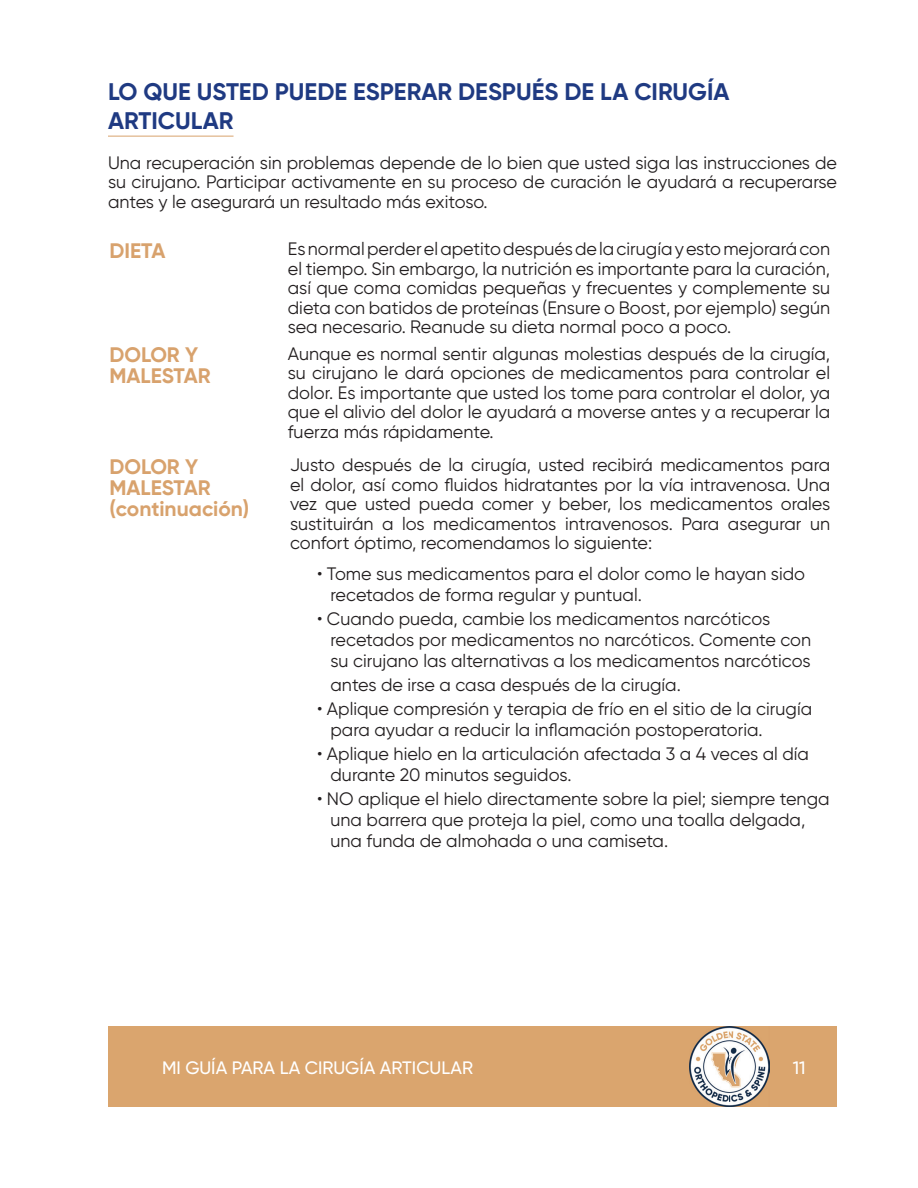
<style>
.page{position:relative;width:918px;height:1188px;background:#fff}
.page>*{position:absolute;margin:0;border:0;box-sizing:border-box;transform-origin:0 0}
.t1{font:700 24px/28.8px "Gilroy";color:#1f3a82}
.t2{font:700 21px/21px "Gilroy";color:#d8a26d}
.t3{font:18px/19.5px "Gilroy";color:#231f20}
.t4{font:500 18px "Gilroy";color:#fff}
</style>
<div class="page">
<div style="left:108px;top:1026px;width:729px;height:81px;background:#daa56e"></div>
<img style="left:689px;top:1027px;width:81px;height:80px">
<hr style="left:108px;top:136px;width:126px;height:1px;background:#d8a26d">
<h1 class="t1" style="left:108px;top:77px;width:623px">LO QUE USTED PUEDE ESPERAR DESPUÉS DE LA CIRUGÍA<br>ARTICULAR</h1>
<p class="t3" style="left:108px;top:153px;width:731px;text-align:justify">Una recuperación sin problemas depende de lo bien que usted siga las instrucciones de su cirujano. Participar activamente en su proceso de curación le ayudará a recuperarse antes y le asegurará un resultado más exitoso.</p>
<p class="t2" style="left:110px;top:240px;width:58px">DIETA</p>
<p class="t3" style="left:288px;top:239px;width:544px;text-align:justify">Es normal perder el apetito después de la cirugía y esto mejorará con el tiempo. Sin embargo, la nutrición es importante para la curación, así que coma comidas pequeñas y frecuentes y complemente su dieta con batidos de proteínas (Ensure o Boost, por ejemplo) según sea necesario. Reanude su dieta normal poco a poco.</p>
<p class="t2" style="left:110px;top:344px;width:103px">DOLOR Y<br>MALESTAR</p>
<p class="t3" style="left:288px;top:343px;width:544px;text-align:justify">Aunque es normal sentir algunas molestias después de la cirugía, su cirujano le dará opciones de medicamentos para controlar el dolor. Es importante que usted los tome para controlar el dolor, ya que el alivio del dolor le ayudará a moverse antes y a recuperar la fuerza más rápidamente.</p>
<p class="t2" style="left:110px;top:456px;width:141px">DOLOR Y<br>MALESTAR (continuación)</p>
<p class="t3" style="left:290px;top:455px;width:542px;text-align:justify">Justo después de la cirugía, usted recibirá medicamentos para el dolor, así como fluidos hidratantes por la vía intravenosa. Una vez que usted pueda comer y beber, los medicamentos orales sustituirán a los medicamentos intravenosos. Para asegurar un confort óptimo, recomendamos lo siguiente:</p>
<p class="t3" style="left:331px;top:563px;width:476px;line-height:21px;text-indent:-14px">• Tome sus medicamentos para el dolor como le hayan sido recetados de forma regular y puntual.</p>
<p class="t3" style="left:331px;top:608px;width:482px;line-height:21px;text-indent:-14px">• Cuando pueda, cambie los medicamentos narcóticos recetados por medicamentos no narcóticos. Comente con su cirujano las alternativas a los medicamentos narcóticos</p>
<p class="t3" style="left:331px;top:675px;width:352px">antes de irse a casa después de la cirugía.</p>
<p class="t3" style="left:331px;top:698px;width:483px;line-height:21px;text-indent:-14px">• Aplique compresión y terapia de frío en el sitio de la cirugía para ayudar a reducir la inflamación postoperatoria.</p>
<p class="t3" style="left:331px;top:743px;width:480px;line-height:21px;text-indent:-14px">• Aplique hielo en la articulación afectada 3 a 4 veces al día durante 20 minutos seguidos.</p>
<p class="t3" style="left:331px;top:788px;width:501px;line-height:21px;text-indent:-14px">• NO aplique el hielo directamente sobre la piel; siempre tenga una barrera que proteja la piel, como una toalla delgada, una funda de almohada o una camiseta.</p>
<p class="t4" style="left:162px;top:1056px;width:313px">MI GUÍA PARA LA CIRUGÍA ARTICULAR</p>
<p class="t4" style="left:793px;top:1057px;width:14px">11</p>
</div>
